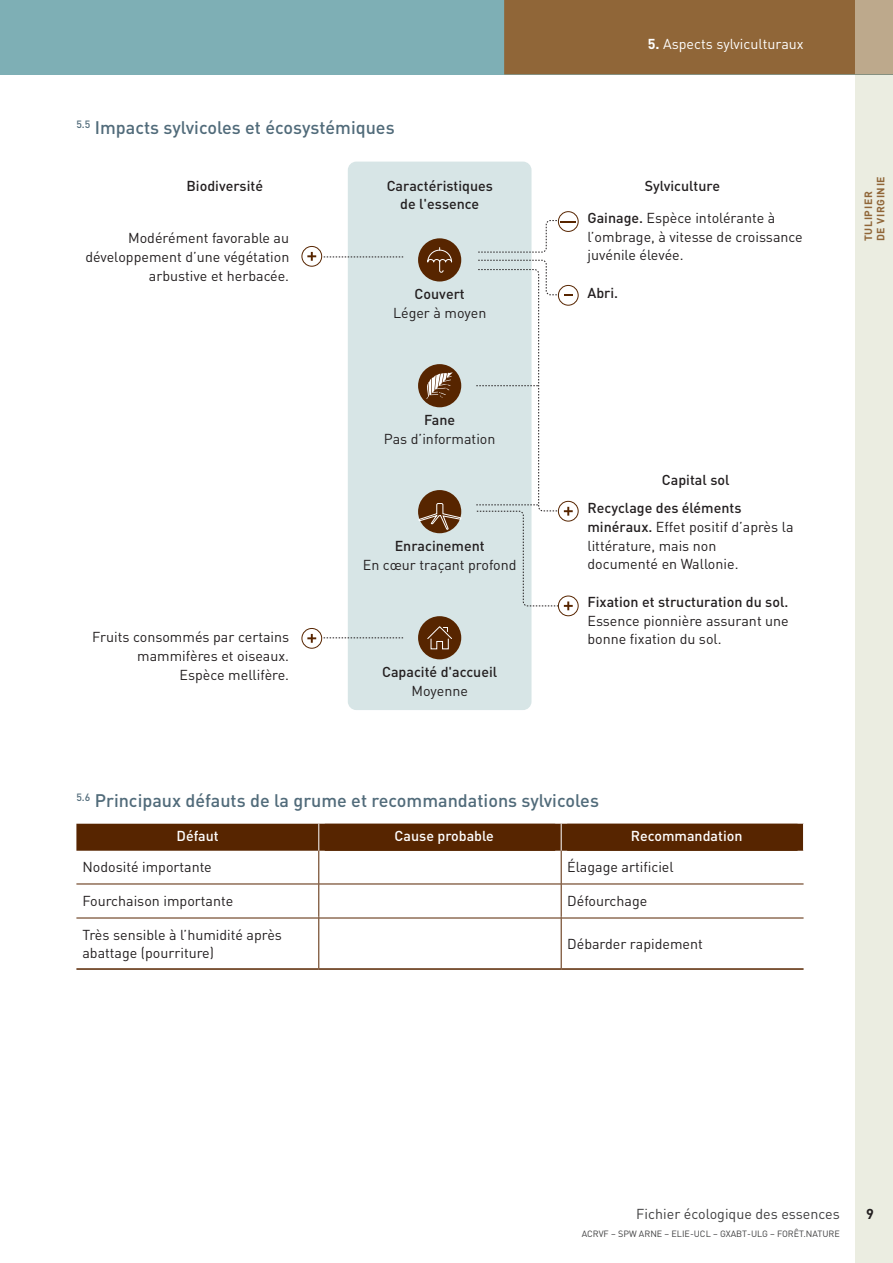
<style>
.page{position:relative;width:893px;height:1263px;background:#fff}
.page>*{position:absolute;margin:0;border:0;box-sizing:border-box;transform-origin:0 0}
.t1{font:500 18px "DIN Pro";color:#516b7a}
.t2{font:14.25px/18.8px "DIN Pro";color:#231f20}
.t3{font:500 14.25px/18.8px "DIN Pro";color:#231f20;text-align:center}
.t4{font:500 14.25px "DIN Pro";color:#fff}
.t5{font:14.25px "DIN Pro";color:#3e3e3f}
.t6{font:14.25px "DIN Pro";color:#fff}
.t7{font:700 14.25px "DIN Pro";color:#231f20}
.t8{font:700 10.5px/12.6px "DIN Pro";letter-spacing:.06em;color:#906638}
.t9{font:9px "DIN Pro";color:#3e3e3f}
.s1{font-weight:700}
.s2{font-weight:500}
</style>
<div class="page">
<div style="left:856px;top:0;width:37px;height:1263px;background:#ebede1"></div>
<div style="left:0;top:0;width:893px;height:74px;background:#7eafb5"></div>
<div style="left:504px;top:0;width:352px;height:74px;background:#906638"></div>
<div style="left:856px;top:0;width:37px;height:74px;background:#bda98c"></div>
<div style="left:348px;top:162px;width:183px;height:548px;background:#d7e5e6;border-radius:9px"></div>
<div style="left:558px;top:285px;width:20px;height:21px;border:1px solid #572500;border-radius:50%"></div>
<svg style="left:564px;top:294px;width:9px;height:2px"></svg>
<div style="left:558px;top:596px;width:20px;height:20px;border:1px solid #572500;border-radius:50%"></div>
<svg style="left:564px;top:601px;width:9px;height:9px"></svg>
<svg style="left:322px;top:220px;width:237px;height:419px"></svg>
<div style="left:418px;top:238px;width:43px;height:43px;background:#572500;border-radius:50%"></div>
<svg style="left:427px;top:247px;width:25px;height:26px"></svg>
<div style="left:418px;top:616px;width:43px;height:43px;background:#572500;border-radius:50%"></div>
<svg style="left:427px;top:626px;width:25px;height:24px"></svg>
<div style="left:418px;top:364px;width:43px;height:43px;background:#572500;border-radius:50%"></div>
<svg style="left:426px;top:372px;width:27px;height:27px"></svg>
<svg style="left:476px;top:385px;width:62px;height:1px"></svg>
<svg style="left:476px;top:504px;width:62px;height:1px"></svg>
<div style="left:558px;top:501px;width:20px;height:20px;border:1px solid #572500;border-radius:50%"></div>
<svg style="left:564px;top:507px;width:9px;height:9px"></svg>
<div style="left:302px;top:628px;width:20px;height:21px;border:1px solid #572500;border-radius:50%"></div>
<svg style="left:307px;top:634px;width:9px;height:9px"></svg>
<div style="left:302px;top:246px;width:20px;height:21px;border:1px solid #572500;border-radius:50%"></div>
<svg style="left:307px;top:252px;width:9px;height:9px"></svg>
<div style="left:558px;top:211px;width:20px;height:21px;border:1px solid #572500;border-radius:50%"></div>
<svg style="left:560px;top:221px;width:16px;height:1px"></svg>
<div style="left:76px;top:824px;width:728px;height:27px;background:#572500"></div>
<hr style="left:318px;top:851px;width:1px;height:32px;background:#572500">
<hr style="left:76px;top:883px;width:243px;height:1px;background:#572500">
<hr style="left:319px;top:883px;width:242px;height:1px;background:#572500">
<hr style="left:318px;top:884px;width:1px;height:32px;background:#572500">
<hr style="left:76px;top:918px;width:243px;height:1px;background:#572500">
<hr style="left:319px;top:918px;width:242px;height:1px;background:#572500">
<hr style="left:318px;top:918px;width:1px;height:50px;background:#572500">
<hr style="left:76px;top:968px;width:243px;height:2px;background:#572500">
<hr style="left:319px;top:968px;width:242px;height:2px;background:#572500">
<hr style="left:561px;top:851px;width:1px;height:32px;background:#572500">
<hr style="left:561px;top:883px;width:243px;height:1px;background:#572500">
<hr style="left:561px;top:884px;width:1px;height:32px;background:#572500">
<hr style="left:561px;top:918px;width:243px;height:1px;background:#572500">
<hr style="left:561px;top:918px;width:1px;height:50px;background:#572500">
<hr style="left:561px;top:968px;width:243px;height:2px;background:#572500">
<div style="left:325px;top:824px;width:230px;height:27px;background:#572500"></div>
<div style="left:567px;top:824px;width:231px;height:27px;background:#572500"></div>
<p class="t1" style="left:76px;top:115px;width:320px"><sup>5.5</sup> Impacts sylvicoles et écosystémiques</p>
<p class="t6" style="left:648px;top:34px;width:157px"><span class="s1">5.</span> Aspects sylviculturaux</p>
<p class="t3" style="left:186px;top:175px;width:78px">Biodiversité</p>
<p class="t3" style="left:645px;top:175px;width:77px">Sylviculture</p>
<p class="t3" style="left:387px;top:175px;width:108px">Caractéristiques de l'essence</p>
<p class="t2" style="left:85px;top:228px;width:205px;text-align:right">Modérément favorable au développement d’une végétation arbustive et herbacée.</p>
<p class="t2" style="left:92px;top:627px;width:199px;text-align:right">Fruits consommés par certains mammifères et oiseaux.<br>Espèce mellifère.</p>
<p class="t3" style="left:415px;top:284px;width:52px">Couvert</p>
<p class="t2" style="left:393px;top:303px;width:95px">Léger à moyen</p>
<p class="t3" style="left:424px;top:410px;width:33px">Fane</p>
<p class="t2" style="left:384px;top:429px;width:113px">Pas d’information</p>
<p class="t3" style="left:395px;top:536px;width:91px">Enracinement</p>
<p class="t2" style="left:363px;top:555px;width:155px">En cœur traçant profond</p>
<p class="t3" style="left:382px;top:662px;width:117px">Capacité d'accueil</p>
<p class="t2" style="left:411px;top:680px;width:58px">Moyenne</p>
<p class="t2" style="left:587px;top:208px;width:217px"><span class="s2">Gainage.</span> Espèce intolérante à l’ombrage, à vitesse de croissance juvénile élevée.</p>
<p class="t3" style="left:587px;top:283px;width:32px">Abri.</p>
<p class="t3" style="left:587px;top:466px;width:156px;line-height:27.8px;text-align:left;text-indent:74px">Capital sol<br>Recyclage des éléments</p>
<p class="t2" style="left:587px;top:517px;width:208px"><span class="s2">minéraux.</span> Effet positif d’après la littérature, mais non<br>documenté en Wallonie.</p>
<p class="t3" style="left:587px;top:592px;width:202px">Fixation et structuration du sol.</p>
<p class="t2" style="left:587px;top:610px;width:203px">Essence pionnière assurant une bonne fixation du sol.</p>
<p class="t1" style="left:76px;top:788px;width:524px"><sup>5.6</sup> Principaux défauts de la grume et recommandations sylvicoles</p>
<p class="t4" style="left:177px;top:826px;width:44px">Défaut</p>
<p class="t4" style="left:395px;top:826px;width:101px">Cause probable</p>
<p class="t4" style="left:631px;top:826px;width:113px">Recommandation</p>
<p class="t2" style="left:82px;top:857px;width:131px">Nodosité importante</p>
<p class="t2" style="left:567px;top:857px;width:108px">Élagage artificiel</p>
<p class="t2" style="left:82px;top:891px;width:152px">Fourchaison importante</p>
<p class="t2" style="left:567px;top:891px;width:82px">Défourchage</p>
<p class="t2" style="left:82px;top:924px;width:201px">Très sensible à l’humidité après abattage (pourriture)</p>
<p class="t2" style="left:567px;top:934px;width:137px">Débarder rapidement</p>
<p class="t8" style="left:861px;top:241px;width:66px;rotate:-90deg">TULIPIER<br>DE VIRGINIE</p>
<p class="t5" style="left:636px;top:1204px;width:205px">Fichier écologique des essences</p>
<p class="t7" style="left:866px;top:1204px;width:9px">9</p>
<p class="t9" style="left:582px;top:1228px;width:260px">ACRVF – SPW ARNE – ELIE-UCL – GXABT-ULG – FORÊT.NATURE</p>
</div>
